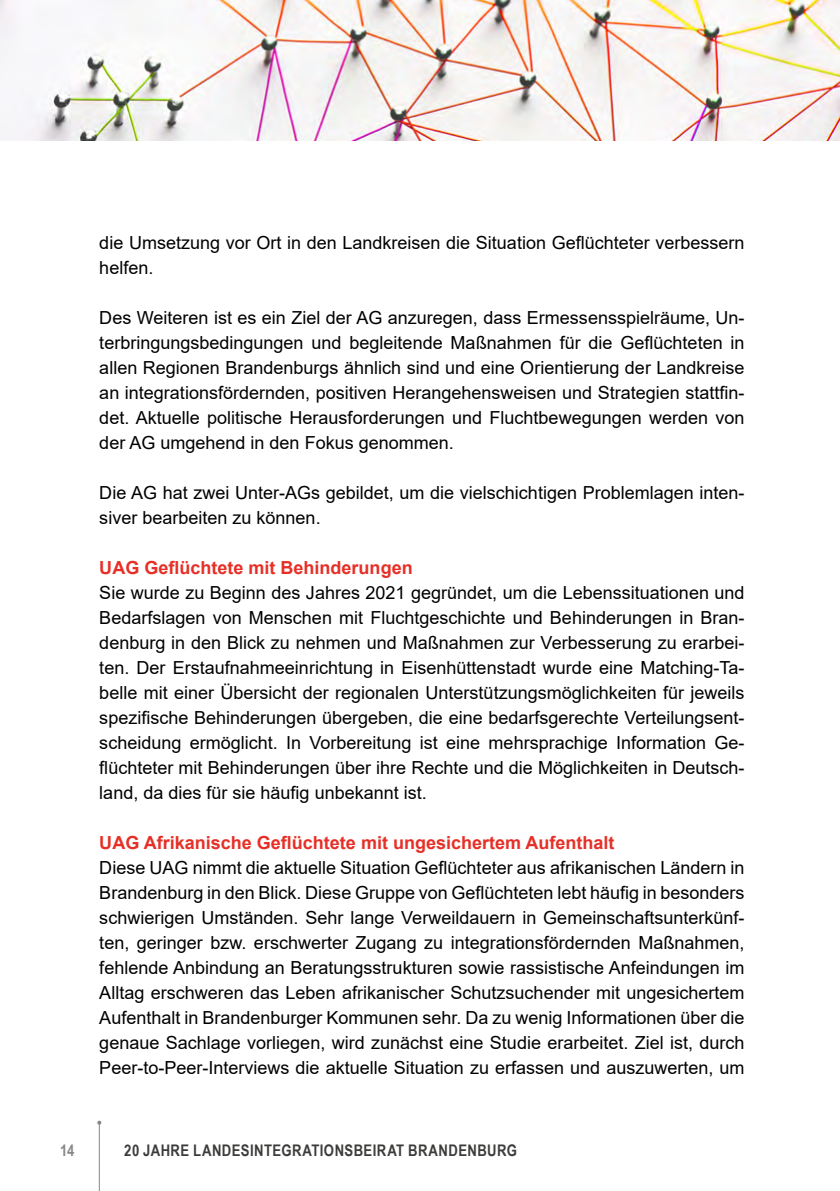
<style>
.page{position:relative;width:840px;height:1191px;background:#fff}
.page>*{position:absolute;margin:0;border:0;box-sizing:border-box;transform-origin:0 0}
.t1{font:18px/25px "Arial";color:#000;text-align:justify}
.t2{font:700 18px "Arial";color:#e63027}
.t3{font:700 16px "Arial Narrow";letter-spacing:.025em;color:#3c3c3b}
.t4{font:700 16px "Arial Narrow";color:#878787}
</style>
<div class="page">
<img style="left:0;top:0;width:839px;height:140px">
<hr style="left:99px;top:1122px;width:1px;height:69px;background:#878787">
<svg style="left:97px;top:1120px;width:4px;height:4px"></svg>
<p class="t1" style="left:99px;top:230px;width:646px">die Umsetzung vor Ort in den Landkreisen die Situation Geflüchteter verbessern helfen.</p>
<p class="t1" style="left:99px;top:305px;width:646px">Des Weiteren ist es ein Ziel der AG anzuregen, dass Ermessensspielräume, Un&shy;terbringungsbedingungen und begleitende Maßnahmen für die Geflüchteten in allen Regionen Brandenburgs ähnlich sind und eine Orientierung der Landkreise an integrationsfördernden, positiven Herangehensweisen und Strategien stattfin&shy;det. Aktuelle politische Herausforderungen und Fluchtbewegungen werden von der AG umgehend in den Fokus genommen.</p>
<p class="t1" style="left:99px;top:480px;width:646px">Die AG hat zwei Unter-AGs gebildet, um die vielschichtigen Problemlagen inten&shy;siver bearbeiten zu können.</p>
<h3 class="t2" style="left:99px;top:555px;width:315px">UAG Geflüchtete mit Behinderungen</h3>
<p class="t1" style="left:99px;top:580px;width:646px">Sie wurde zu Beginn des Jahres 2021 gegründet, um die Lebenssituationen und Bedarfslagen von Menschen mit Fluchtgeschichte und Behinderungen in Bran&shy;denburg in den Blick zu nehmen und Maßnahmen zur Verbesserung zu erarbei&shy;ten. Der Erstaufnahmeeinrichtung in Eisenhüttenstadt wurde eine Matching-Ta&shy;belle mit einer Übersicht der regionalen Unterstützungsmöglichkeiten für jeweils spezifische Behinderungen übergeben, die eine bedarfsgerechte Verteilungsent&shy;scheidung ermöglicht. In Vorbereitung ist eine mehrsprachige Information Ge&shy;flüchteter mit Behinderungen über ihre Rechte und die Möglichkeiten in Deutsch&shy;land, da dies für sie häufig unbekannt ist.</p>
<h3 class="t2" style="left:99px;top:830px;width:516px">UAG Afrikanische Geflüchtete mit ungesichertem Aufenthalt</h3>
<p class="t1" style="left:99px;top:855px;width:646px">Diese UAG nimmt die aktuelle Situation Geflüchteter aus afrikanischen Ländern in Brandenburg in den Blick. Diese Gruppe von Geflüchteten lebt häufig in besonders schwierigen Umständen. Sehr lange Verweildauern in Gemeinschaftsunterkünf&shy;ten, geringer bzw. erschwerter Zugang zu integrationsfördernden Maßnahmen, fehlende Anbindung an Beratungsstrukturen sowie rassistische Anfeindungen im Alltag erschweren das Leben afrikanischer Schutzsuchender mit ungesichertem Aufenthalt in Brandenburger Kommunen sehr. Da zu wenig Informationen über die genaue Sachlage vorliegen, wird zunächst eine Studie erarbeitet. Ziel ist, durch Peer-to-Peer-Interviews die aktuelle Situation zu erfassen und auszuwerten, um</p>
<p class="t4" style="left:60px;top:1138px;width:16px">14</p>
<p class="t3" style="left:124px;top:1138px;width:394px">20 JAHRE LANDESINTEGRATIONSBEIRAT BRANDENBURG</p>
</div>
